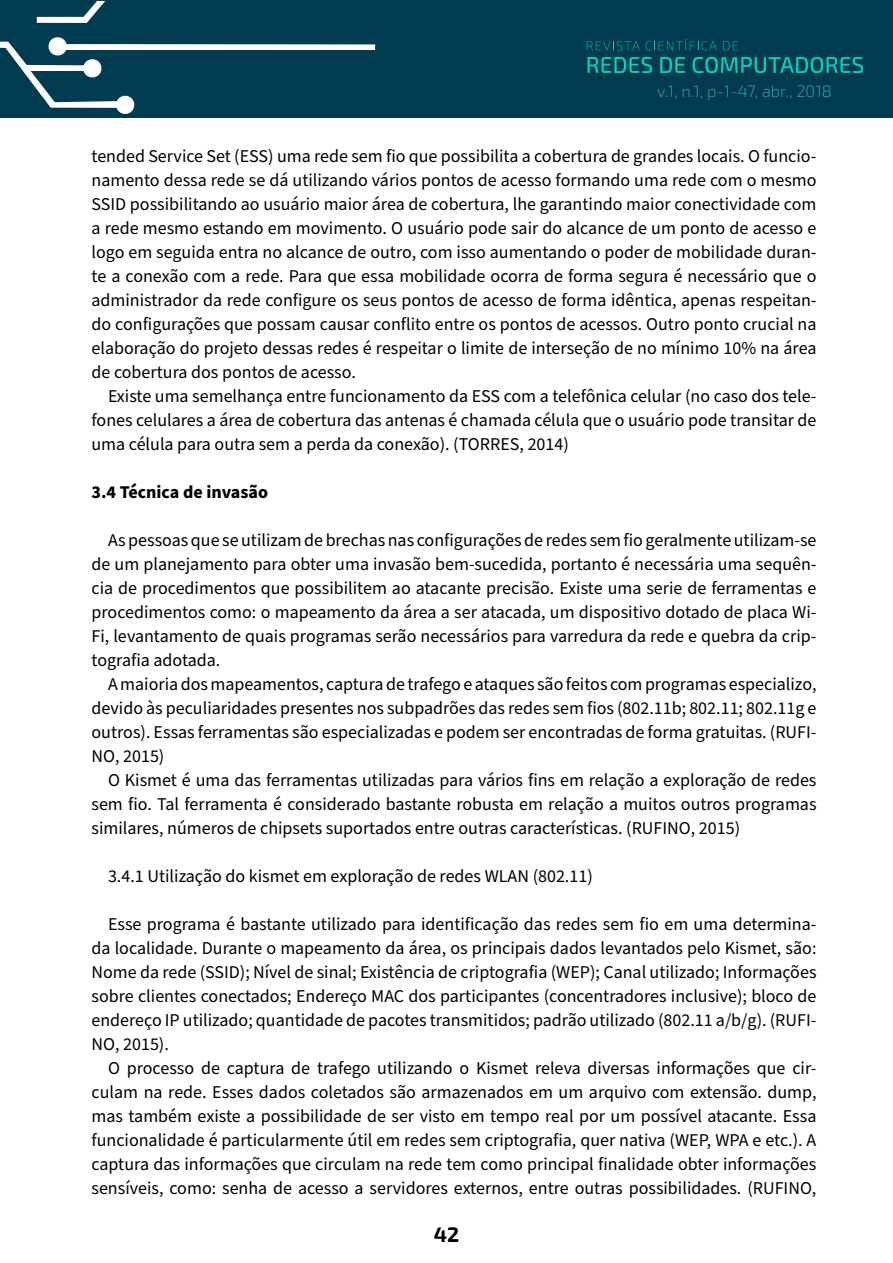
<style>
.page{position:relative;width:893px;height:1263px;background:#fff}
.page>*{position:absolute;margin:0;border:0;box-sizing:border-box;transform-origin:0 0}
.t1{font:700 21px "Exo 2";color:#000}
.t2{font:18px/24px "Source Sans Pro";color:#000;text-align:justify}
.t3{font:700 18px "Source Sans Pro";color:#000}
.t4{font:200 16.5px "Exo 2";color:#47bab6}
</style>
<div class="page">
<div style="left:0;top:0;width:893px;height:118px;background:#003b4f"></div>
<svg style="left:37px;top:1px;width:68px;height:22px"></svg>
<svg style="left:0;top:37px;width:375px;height:77px"></svg>
<svg style="left:587px;top:41px;width:53px;height:9px"></svg>
<svg style="left:646px;top:39px;width:71px;height:11px"></svg>
<svg style="left:723px;top:41px;width:15px;height:9px"></svg>
<svg style="left:587px;top:57px;width:65px;height:16px"></svg>
<svg style="left:660px;top:57px;width:25px;height:16px"></svg>
<svg style="left:693px;top:57px;width:170px;height:16px"></svg>
<p class="t4" style="left:657px;top:82px;width:176px">v.1, n.1, p-1-47, abr., 2018</p>
<p class="t2" style="left:92px;top:144px;width:727px">tended Service Set (ESS) uma rede sem fio que possibilita a cobertura de grandes locais. O funcio&shy;namento dessa rede se dá utilizando vários pontos de acesso formando uma rede com o mesmo SSID possibilitando ao usuário maior área de cobertura, lhe garantindo maior conectividade com a rede mesmo estando em movimento. O usuário pode sair do alcance de um ponto de acesso e logo em seguida entra no alcance de outro, com isso aumentando o poder de mobilidade duran&shy;te a conexão com a rede. Para que essa mobilidade ocorra de forma segura é necessário que o administrador da rede configure os seus pontos de acesso de forma idêntica, apenas respeitan&shy;do configurações que possam causar conflito entre os pontos de acessos. Outro ponto crucial na elaboração do projeto dessas redes é respeitar o limite de interseção de no mínimo 10% na área de cobertura dos pontos de acesso.</p>
<p class="t2" style="left:91px;top:384px;width:726px;text-indent:17px">Existe uma semelhança entre funcionamento da ESS com a telefônica celular (no caso dos tele&shy;fones celulares a área de cobertura das antenas é chamada célula que o usuário pode transitar de uma célula para outra sem a perda da conexão). (TORRES, 2014)</p>
<p class="t3" style="left:91px;top:479px;width:178px">3.4 Técnica de invasão</p>
<p class="t2" style="left:91px;top:528px;width:726px;text-indent:17px">As pessoas que se utilizam de brechas nas configurações de redes sem fio geralmente utilizam-se de um planejamento para obter uma invasão bem-sucedida, portanto é necessária uma sequên&shy;cia de procedimentos que possibilitem ao atacante precisão. Existe uma serie de ferramentas e procedimentos como: o mapeamento da área a ser atacada, um dispositivo dotado de placa Wi-Fi, levantamento de quais programas serão necessários para varredura da rede e quebra da crip&shy;tografia adotada.</p>
<p class="t2" style="left:91px;top:672px;width:726px;text-indent:17px">A maioria dos mapeamentos, captura de trafego e ataques são feitos com programas especializo, devido às peculiaridades presentes nos subpadrões das redes sem fios (802.11b; 802.11; 802.11g e outros). Essas ferramentas são especializadas e podem ser encontradas de forma gratuitas. (RUFI-NO, 2015)</p>
<p class="t2" style="left:91px;top:768px;width:726px;text-indent:17px">O Kismet é uma das ferramentas utilizadas para vários fins em relação a exploração de redes sem fio. Tal ferramenta é considerado bastante robusta em relação a muitos outros programas similares, números de chipsets suportados entre outras características. (RUFINO, 2015)</p>
<p class="t2" style="left:108px;top:864px;width:486px">3.4.1 Utilização do kismet em exploração de redes WLAN (802.11)</p>
<p class="t2" style="left:91px;top:912px;width:726px;text-indent:17px">Esse programa é bastante utilizado para identificação das redes sem fio em uma determina&shy;da localidade. Durante o mapeamento da área, os principais dados levantados pelo Kismet, são:<br>Nome da rede (SSID); Nível de sinal; Existência de criptografia (WEP); Canal utilizado; Informações sobre clientes conectados; Endereço MAC dos participantes (concentradores inclusive); bloco de endereço IP utilizado; quantidade de pacotes transmitidos; padrão utilizado (802.11 a/b/g). (RUFI-NO, 2015).</p>
<p class="t2" style="left:91px;top:1056px;width:726px;text-indent:17px">O processo de captura de trafego utilizando o Kismet releva diversas informações que cir&shy;culam na rede. Esses dados coletados são armazenados em um arquivo com extensão. dump, mas também existe a possibilidade de ser visto em tempo real por um possível atacante. Essa funcionalidade é particularmente útil em redes sem criptografia, quer nativa (WEP, WPA e etc.). A captura das informações que circulam na rede tem como principal finalidade obter informações sensíveis, como: senha de acesso a servidores externos, entre outras possibilidades. (RUFINO,</p>
<p class="t1" style="left:434px;top:1222px;width:27px">42</p>
</div>
